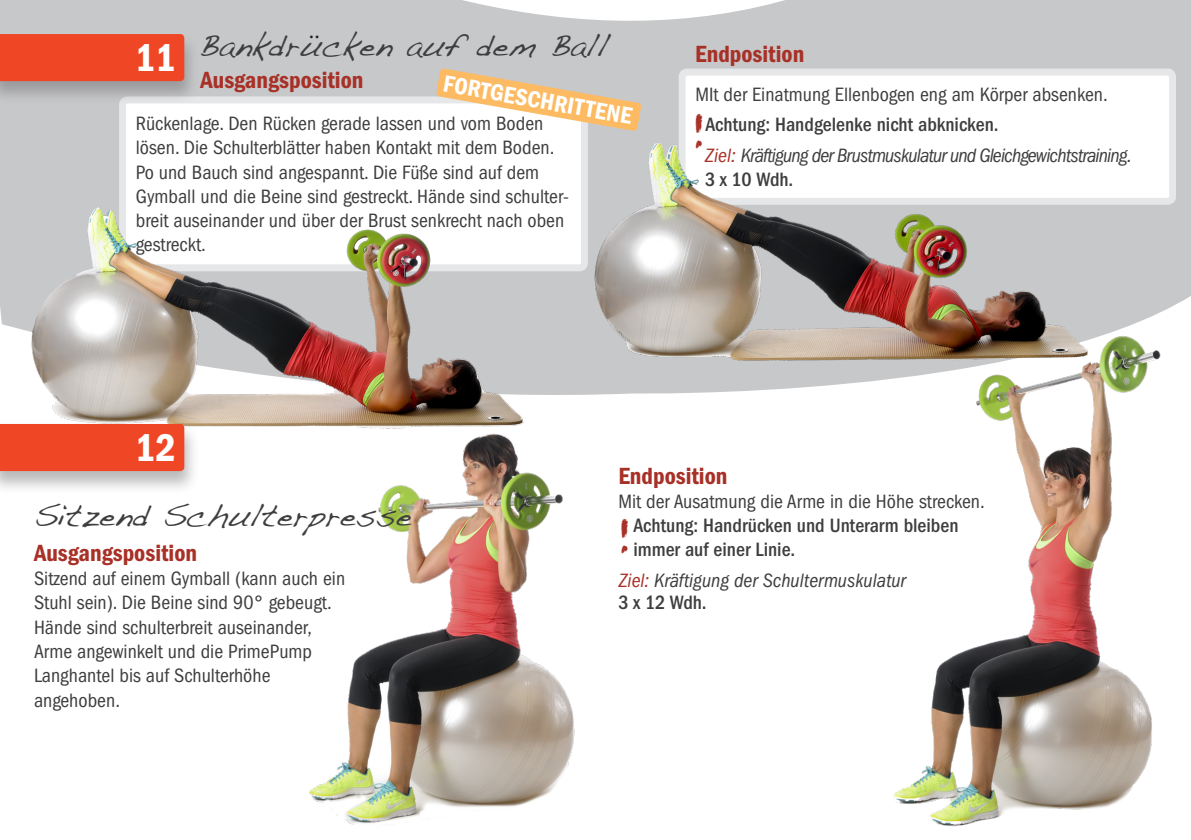
<style>
.page{position:relative;width:1191px;height:840px;background:#fff}
.page>*{position:absolute;margin:0;border:0;box-sizing:border-box;transform-origin:0 0}
.t1{font:40px "ITC Franklin Gothic Std Dm Cd";color:#fff}
.t2{font:40px "Chalkduster";color:#a83127}
.t3{font:28px "Dakota";color:#3e3e3f}
.t4{font:24.2px "ITC Franklin Gothic Std Dm Cd";color:#a83127}
.t5{font:24.2px "ITC Franklin Gothic Std Dm Cd";color:#fff}
.t6{font:24px "Minion Pro";color:#231f20}
.t7{font:condensed 20px/24.2px "ITC Franklin Gothic Std";color:#3e3e3f}
.t8{font:italic condensed 20px/31.2px "ITC Franklin Gothic Std";letter-spacing:-.04em;color:#3e3e3f}
.t9{font:500 condensed 20px/24px "ITC Franklin Gothic Std";color:#3e3e3f}
.t10{font:italic condensed 20px/22px "ITC Franklin Gothic Std";color:#3e3e3f}
.s1{font-weight:500;font-style:normal}
.s2{color:#a83127}
</style>
<div class="page">
<svg style="left:0;top:0;width:1191px;height:395px;background:#cacbcd"></svg>
<div style="left:123px;top:100px;width:461px;height:168px;background:#fff;border-radius:5px"></div>
<div style="left:119px;top:96px;width:469px;height:175px;border:7px solid #e6e7e9;border-radius:5px"></div>
<div style="left:682px;top:72px;width:490px;height:129px;background:#fff;border-radius:5px"></div>
<div style="left:678px;top:69px;width:498px;height:136px;border:7px solid #e6e7e9;border-radius:5px"></div>
<img style="left:309px;top:442px;width:266px;height:383px">
<img style="left:884px;top:332px;width:307px;height:495px">
<img style="left:584px;top:130px;width:505px;height:264px">
<img style="left:29px;top:176px;width:501px;height:266px">
<svg style="left:436px;top:68px;width:205px;height:63px"></svg>
<div style="left:0;top:33px;width:199px;height:72px;background:#636366;opacity:.45"></div>
<div style="left:0;top:34px;width:184px;height:47px;background:#ef4725"></div>
<div style="left:0;top:422px;width:199px;height:72px;background:#636366;opacity:.45"></div>
<div style="left:0;top:423px;width:184px;height:48px;background:#ef4725"></div>
<h2 class="t3" style="left:198px;top:28px;width:411px">Bankdrucken auf dem Ball</h2>
<p class="t6" style="left:309px;top:14px;width:12px">..</p>
<h1 class="t1" style="left:135px;top:35px;width:42px">11</h1>
<p class="t4" style="left:200px;top:66px;width:164px">Ausgangsposition</p>
<p class="t5" style="left:446px;top:69px;width:193px;rotate:10deg">FORTGESCHRITTENE</p>
<p class="t7" style="left:136px;top:111px;width:434px">Rückenlage. Den Rücken gerade lassen und vom Boden lösen. Die Schulterblätter haben Kontakt mit dem Boden.<br>Po und Bauch sind angespannt. Die Füße sind auf dem Gymball und die Beine sind gestreckt. Hände sind schulter&shy;breit auseinander und über der Brust senkrecht nach oben gestreckt.</p>
<p class="t4" style="left:695px;top:40px;width:110px">Endposition</p>
<p class="t7" style="left:695px;top:82px;width:414px">MIt der Einatmung Ellenbogen eng am Körper absenken.</p>
<p class="t8" style="left:705px;top:109px;width:428px"><span class="s1">Achtung: Handgelenke nicht abknicken.<br></span><span class="s2">Ziel:</span> Kräftigung der Brustmuskulatur und Gleichgewichtstraining.</p>
<p class="t9" style="left:705px;top:167px;width:90px">3 x 10 Wdh.</p>
<h1 class="t2" style="left:692px;top:111px;width:16px">!</h1>
<h1 class="t1" style="left:135px;top:425px;width:42px">12</h1>
<h2 class="t3" style="left:34px;top:497px;width:379px">Sitzend Schulterpresse</h2>
<p class="t4" style="left:34px;top:538px;width:164px">Ausgangsposition</p>
<p class="t7" style="left:34px;top:566px;width:313px">Sitzend auf einem Gymball (kann auch ein Stuhl sein). Die Beine sind 90° gebeugt.<br>Hände sind schulterbreit auseinander, Arme angewinkelt und die PrimePump Langhantel bis auf Schulterhöhe angehoben.</p>
<p class="t4" style="left:618px;top:461px;width:110px">Endposition</p>
<p class="t7" style="left:618px;top:489px;width:368px">Mit der Ausatmung die Arme in die Höhe strecken.</p>
<p class="t9" style="left:633px;top:513px;width:327px">Achtung: Handrücken und Unterarm bleiben immer auf einer Linie.</p>
<p class="t10" style="left:618px;top:569px;width:289px"><span class="s2">Ziel:</span> Kräftigung der Schultermuskulatur<br><span class="s1">3 x 12 Wdh.</span></p>
<h1 class="t2" style="left:618px;top:515px;width:16px">!</h1>
</div>
